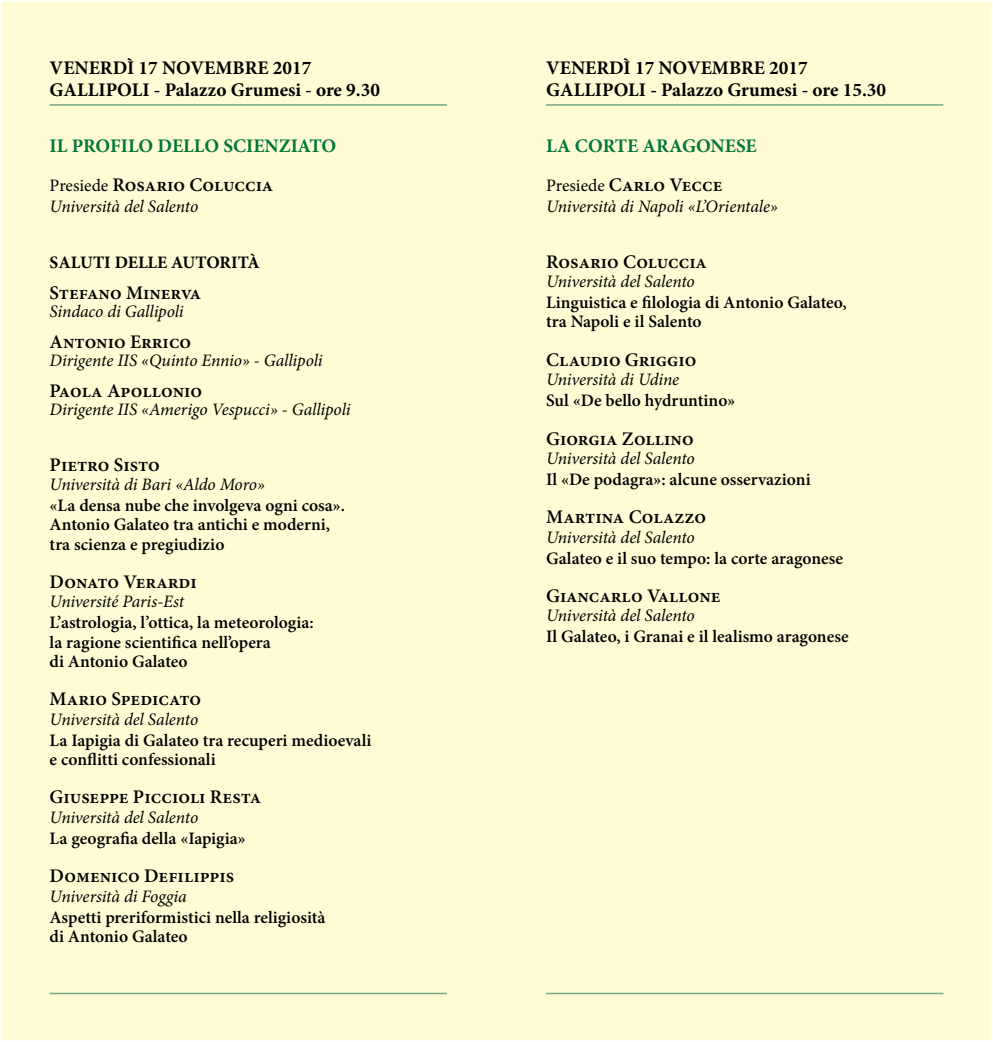
<style>
.page{position:relative;width:993px;height:1042px;background:#fff}
.page>*{position:absolute;margin:0;border:0;box-sizing:border-box;transform-origin:0 0}
.t1{font:600 19.25px "Minion Pro";color:#000}
.t2{font:700 19.25px/22.8px "Minion Pro";color:#000}
.t3{font:700 19.25px/38.5px "Minion Pro";color:#00763b}
.t4{font:600 17.5px/19.2px "Minion Pro";letter-spacing:.005em;color:#000}
.t5{font:italic 17.5px "Minion Pro";letter-spacing:-.01em;color:#000}
.t6{font:700 17.5px "Minion Pro";color:#000}
.s1{font-weight:400;font-size:17.5px;color:#000}
.s2{font-weight:600;color:#000}
</style>
<div class="page">
<div style="left:1px;top:1px;width:990px;height:1040px;background:#fffcd5"></div>
<hr style="left:50px;top:104px;width:396px;height:2px;background:#73a986">
<hr style="left:50px;top:992px;width:396px;height:2px;background:#73a986">
<hr style="left:546px;top:104px;width:397px;height:2px;background:#73a986">
<hr style="left:546px;top:992px;width:397px;height:2px;background:#73a986">
<p class="t2" style="left:50px;top:56px;width:332px">VENERDÌ 17 NOVEMBRE 2017<br>GALLIPOLI - Palazzo Grumesi - ore 9.30</p>
<p class="t3" style="left:50px;top:127px;width:288px">IL PROFILO DELLO SCIENZIATO<br><span class="s1">Presiede</span> <span class="s2">Rosario Coluccia</span></p>
<p class="t5" style="left:50px;top:194px;width:150px">Università del Salento</p>
<p class="t6" style="left:50px;top:250px;width:212px">SALUTI DELLE AUTORITÀ</p>
<p class="t1" style="left:50px;top:280px;width:153px">Stefano Minerva</p>
<p class="t5" style="left:50px;top:299px;width:135px">Sindaco di Gallipoli</p>
<p class="t1" style="left:50px;top:329px;width:143px">Antonio Errico</p>
<p class="t5" style="left:50px;top:348px;width:274px">Dirigente IIS «Quinto Ennio» - Gallipoli</p>
<p class="t1" style="left:50px;top:378px;width:154px">Paola Apollonio</p>
<p class="t5" style="left:50px;top:397px;width:302px">Dirigente IIS «Amerigo Vespucci» - Gallipoli</p>
<p class="t1" style="left:50px;top:451px;width:112px">Pietro Sisto</p>
<p class="t5" style="left:50px;top:472px;width:216px">Università di Bari «Aldo Moro»</p>
<p class="t4" style="left:50px;top:496px;width:297px">«La densa nube che involgeva ogni cosa».<br>Antonio Galateo tra antichi e moderni, tra scienza e pregiudizio</p>
<p class="t1" style="left:50px;top:569px;width:148px">Donato Verardi</p>
<p class="t5" style="left:50px;top:590px;width:136px">Université Paris-Est</p>
<p class="t4" style="left:50px;top:613px;width:266px">L’astrologia, l’ottica, la meteorologia: la ragione scientifica nell’opera<br>di Antonio Galateo</p>
<p class="t1" style="left:50px;top:686px;width:153px">Mario Spedicato</p>
<p class="t5" style="left:50px;top:707px;width:150px">Università del Salento</p>
<p class="t4" style="left:50px;top:730px;width:323px">La Iapigia di Galateo tra recuperi medioevali e conflitti confessionali</p>
<p class="t1" style="left:50px;top:784px;width:213px">Giuseppe Piccioli Resta</p>
<p class="t5" style="left:50px;top:805px;width:150px">Università del Salento</p>
<p class="t4" style="left:50px;top:828px;width:197px">La geografia della «Iapigia»</p>
<p class="t1" style="left:50px;top:863px;width:186px">Domenico Defilippis</p>
<p class="t5" style="left:50px;top:884px;width:139px">Università di Foggia</p>
<p class="t4" style="left:50px;top:907px;width:277px">Aspetti preriformistici nella religiosità di Antonio Galateo</p>
<p class="t2" style="left:546px;top:56px;width:341px">VENERDÌ 17 NOVEMBRE 2017<br>GALLIPOLI - Palazzo Grumesi - ore 15.30</p>
<p class="t3" style="left:546px;top:127px;width:212px">LA CORTE ARAGONESE<br><span class="s1">Presiede</span> <span class="s2">Carlo Vecce</span></p>
<p class="t5" style="left:546px;top:194px;width:233px">Università di Napoli «L’Orientale»</p>
<p class="t1" style="left:546px;top:248px;width:162px">Rosario Coluccia</p>
<p class="t5" style="left:546px;top:269px;width:150px">Università del Salento</p>
<p class="t4" style="left:546px;top:293px;width:302px">Linguistica e filologia di Antonio Galateo, tra Napoli e il Salento</p>
<p class="t1" style="left:546px;top:346px;width:152px">Claudio Griggio</p>
<p class="t5" style="left:546px;top:367px;width:134px">Università di Udine</p>
<p class="t4" style="left:546px;top:391px;width:191px">Sul «De bello hydruntino»</p>
<p class="t1" style="left:546px;top:425px;width:149px">Giorgia Zollino</p>
<p class="t5" style="left:546px;top:446px;width:150px">Università del Salento</p>
<p class="t4" style="left:546px;top:469px;width:266px">Il «De podagra»: alcune osservazioni</p>
<p class="t1" style="left:546px;top:504px;width:161px">Martina Colazzo</p>
<p class="t5" style="left:546px;top:525px;width:150px">Università del Salento</p>
<p class="t4" style="left:546px;top:548px;width:298px">Galateo e il suo tempo: la corte aragonese</p>
<p class="t1" style="left:546px;top:583px;width:176px">Giancarlo Vallone</p>
<p class="t5" style="left:546px;top:604px;width:150px">Università del Salento</p>
<p class="t4" style="left:546px;top:627px;width:304px">Il Galateo, i Granai e il lealismo aragonese</p>
</div>
